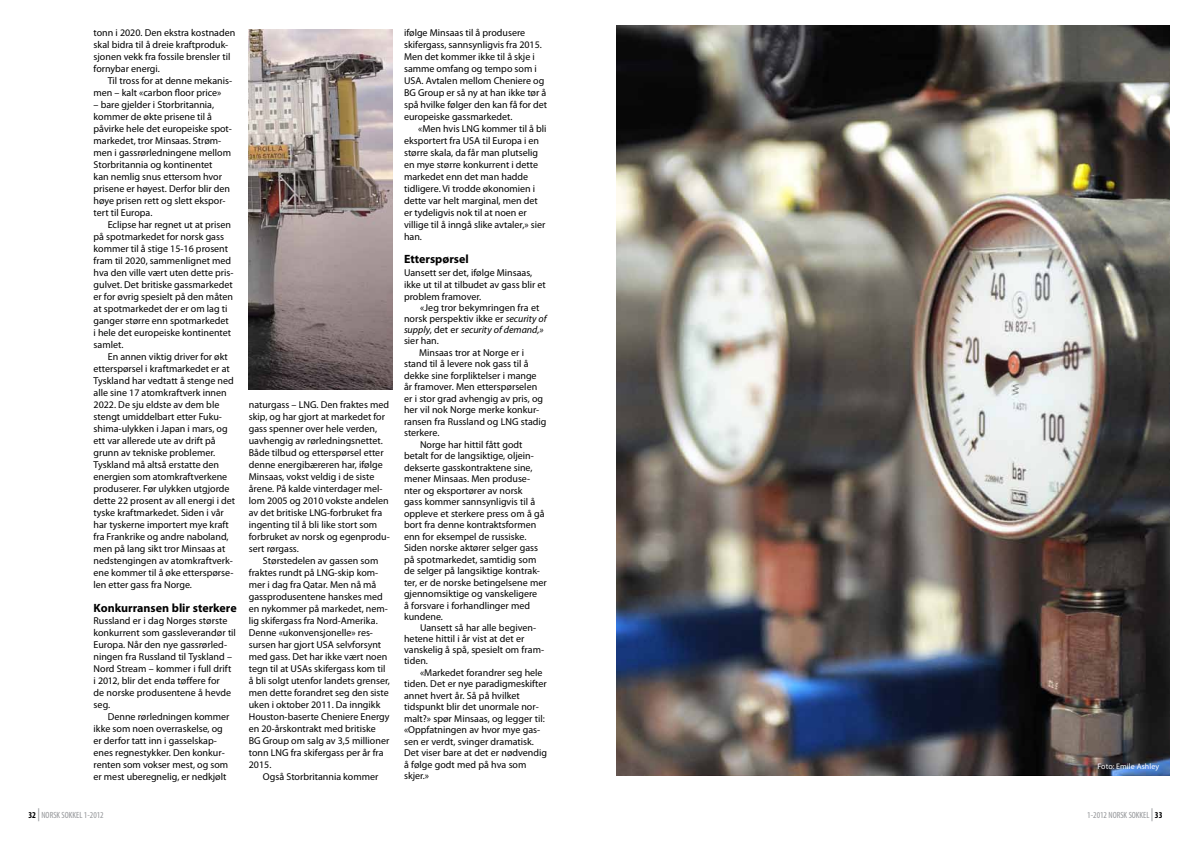
<style>
.page{position:relative;width:1191px;height:842px;background:#fff}
.page>*{position:absolute;margin:0;border:0;box-sizing:border-box;transform-origin:0 0}
.t1{font:700 12px "Myriad Pro";color:#000}
.t2{font:10px/12px "Myriad Pro";color:#000}
.t3{font:italic 10px "Myriad Pro";color:#000}
.t4{font:condensed 9px "Myriad Pro";color:#939598}
.t5{font:8px "Myriad Pro";letter-spacing:.005em;color:#fff}
.s1{font-style:italic}
.s2{font-style:normal}
.s3{font-weight:700;color:#000}
.s4{font-size:13px}
</style>
<div class="page">
<img style="left:617px;top:26px;width:552px;height:749px">
<img style="left:249px;top:30px;width:143px;height:360px">
<p class="t2" style="left:94px;top:27px;width:143px">tonn i 2020. Den ekstra kostnaden skal bidra til å dreie kraftproduk&shy;sjonen vekk fra fossile brensler til fornybar energi.</p>
<p class="t2" style="left:94px;top:75px;width:140px;text-indent:14px">Til tross for at denne mekanis&shy;men – kalt «carbon floor price»</p>
<p class="t2" style="left:94px;top:99px;width:140px">– bare gjelder i Storbritannia, kommer de økte prisene til å påvirke hele det europeiske spot&shy;markedet, tror Minsaas. Strøm&shy;men i gassrørledningene mellom<br>Storbritannia og kontinentet<br>kan nemlig snus ettersom hvor prisene er høyest. Derfor blir den høye prisen rett og slett ekspor&shy;tert til Europa.</p>
<p class="t2" style="left:94px;top:219px;width:142px;text-indent:14px">Eclipse har regnet ut at prisen på spotmarkedet for norsk gass kommer til å stige 15-16 prosent fram til 2020, sammenlignet med hva den ville vært uten dette pris&shy;gulvet. Det britiske gassmarkedet er for øvrig spesielt på den måten at spotmarkedet der er om lag ti ganger større enn spotmarkedet<br>i hele det europeiske kontinentet samlet.</p>
<p class="t2" style="left:94px;top:351px;width:143px;text-indent:14px">En annen viktig driver for økt etterspørsel i kraftmarkedet er at<br>Tyskland har vedtatt å stenge ned alle sine 17 atomkraftverk innen<br>2022. De sju eldste av dem ble stengt umiddelbart etter Fuku&shy;shima-ulykken i Japan i mars, og ett var allerede ute av drift på grunn av tekniske problemer.<br>Tyskland må altså erstatte den energien som atomkraftverkene produserer. Før ulykken utgjorde dette 22 prosent av all energi i det tyske kraftmarkedet. Siden i vår har tyskerne importert mye kraft fra Frankrike og andre naboland, men på lang sikt tror Minsaas at nedstengingen av atomkraftverk&shy;ene kommer til å øke etterspørse&shy;len etter gass fra Norge.</p>
<p class="t1" style="left:94px;top:601px;width:145px">Konkurransen blir sterkere</p>
<p class="t2" style="left:94px;top:615px;width:144px">Russland er i dag Norges største konkurrent som gassleverandør til<br>Europa. Når den nye gassrørled&shy;ningen fra Russland til Tyskland –<br>Nord Stream – kommer i full drift i 2012, blir det enda tøffere for<br>de norske produsentene å hevde seg.</p>
<p class="t2" style="left:94px;top:711px;width:137px;text-indent:14px">Denne rørledningen kommer ikke som noen overraskelse, og er derfor tatt inn i gasselskap&shy;enes regnestykker. Den konkur&shy;renten som vokser mest, og som er mest uberegnelig, er nedkjølt</p>
<p class="t2" style="left:249px;top:399px;width:142px">naturgass – LNG. Den fraktes med skip, og har gjort at markedet for gass spenner over hele verden, uavhengig av rørledningsnettet.<br>Både tilbud og etterspørsel etter denne energibæreren har, ifølge<br>Minsaas, vokst veldig i de siste årene. På kalde vinterdager mel&shy;lom 2005 og 2010 vokste andelen av det britiske LNG-forbruket fra ingenting til å bli like stort som forbruket av norsk og egenprodu&shy;sert rørgass.</p>
<p class="t2" style="left:249px;top:555px;width:143px;text-indent:14px">Størstedelen av gassen som fraktes rundt på LNG-skip kom&shy;mer i dag fra Qatar. Men nå må gassprodusentene hanskes med en nykommer på markedet, nem&shy;lig skifergass fra Nord-Amerika.<br>Denne «ukonvensjonelle» res&shy;sursen har gjort USA selvforsynt med gass. Det har ikke vært noen tegn til at USAs skifergass kom til å bli solgt utenfor landets grenser, men dette forandret seg den siste uken i oktober 2011. Da inngikk<br>Houston-baserte Cheniere Energy en 20-årskontrakt med britiske<br>BG Group om salg av 3,5 millioner tonn LNG fra skifergass per år fra<br>2015.</p>
<p class="t2" style="left:263px;top:771px;width:117px">Også Storbritannia kommer</p>
<p class="t2" style="left:404px;top:27px;width:145px">ifølge Minsaas til å produsere skifergass, sannsynligvis fra 2015.<br>Men det kommer ikke til å skje i samme omfang og tempo som i<br>USA. Avtalen mellom Cheniere og<br>BG Group er så ny at han ikke tør å spå hvilke følger den kan få for det europeiske gassmarkedet.</p>
<p class="t2" style="left:404px;top:123px;width:144px;text-indent:14px">«Men hvis LNG kommer til å bli eksportert fra USA til Europa i en større skala, da får man plutselig en mye større konkurrent i dette markedet enn det man hadde tidligere. Vi trodde økonomien i dette var helt marginal, men det er tydeligvis nok til at noen er villige til å inngå slike avtaler,» sier han.</p>
<p class="t1" style="left:404px;top:252px;width:66px">Etterspørsel</p>
<p class="t2" style="left:404px;top:267px;width:143px">Uansett ser det, ifølge Minsaas, ikke ut til at tilbudet av gass blir et problem framover.</p>
<p class="t2" style="left:420px;top:302px;width:121px">«Jeg tror bekymringen fra et</p>
<p class="t2" style="left:404px;top:313px;width:144px">norsk perspektiv ikke er <span class="s1">security of</span></p>
<p class="t3" style="left:404px;top:324px;width:141px">supply<span class="s2">, det er</span> security of demand,»</p>
<p class="t2" style="left:404px;top:335px;width:36px">sier han.</p>
<p class="t2" style="left:419px;top:346px;width:107px">Minsaas tror at Norge er i</p>
<p class="t2" style="left:404px;top:358px;width:126px">stand til å levere nok gass til å</p>
<p class="t2" style="left:404px;top:369px;width:134px">dekke sine forpliktelser i mange</p>
<p class="t2" style="left:404px;top:381px;width:135px">år framover. Men etterspørselen</p>
<p class="t2" style="left:404px;top:392px;width:141px">er i stor grad avhengig av pris, og</p>
<p class="t2" style="left:404px;top:404px;width:137px">her vil nok Norge merke konkur-</p>
<p class="t2" style="left:404px;top:415px;width:144px">ransen fra Russland og LNG stadig</p>
<p class="t2" style="left:404px;top:427px;width:37px">sterkere.</p>
<p class="t2" style="left:420px;top:438px;width:104px">Norge har hittil fått godt</p>
<p class="t2" style="left:404px;top:450px;width:131px">betalt for de langsiktige, oljein-</p>
<p class="t2" style="left:404px;top:461px;width:130px">dekserte gasskontraktene sine,</p>
<p class="t2" style="left:404px;top:473px;width:128px">mener Minsaas. Men produse-</p>
<p class="t2" style="left:404px;top:484px;width:120px">nter og eksportører av norsk</p>
<p class="t2" style="left:404px;top:496px;width:133px">gass kommer sannsynligvis til å</p>
<p class="t2" style="left:404px;top:507px;width:142px">oppleve et sterkere press om å gå</p>
<p class="t2" style="left:404px;top:519px;width:134px">bort fra denne kontraktsformen</p>
<p class="t2" style="left:404px;top:530px;width:124px">enn for eksempel de russiske.</p>
<p class="t2" style="left:404px;top:542px;width:135px">Siden norske aktører selger gass</p>
<p class="t2" style="left:404px;top:553px;width:134px">på spotmarkedet, samtidig som</p>
<p class="t2" style="left:404px;top:565px;width:137px">de selger på langsiktige kontrak-</p>
<p class="t2" style="left:404px;top:576px;width:144px">ter, er de norske betingelsene mer</p>
<p class="t2" style="left:404px;top:588px;width:135px">gjennomsiktige og vanskeligere</p>
<p class="t2" style="left:404px;top:599px;width:128px">å forsvare i forhandlinger med</p>
<p class="t2" style="left:404px;top:611px;width:40px">kundene.</p>
<p class="t2" style="left:420px;top:622px;width:118px">Uansett så har alle begiven-</p>
<p class="t2" style="left:404px;top:633px;width:122px">hetene hittil i år vist at det er</p>
<p class="t2" style="left:404px;top:644px;width:142px">vanskelig å spå, spesielt om fram-</p>
<p class="t2" style="left:404px;top:655px;width:25px">tiden.</p>
<p class="t2" style="left:420px;top:666px;width:124px">«Markedet forandrer seg hele</p>
<p class="t2" style="left:404px;top:678px;width:144px">tiden. Det er nye paradigmeskifter</p>
<p class="t2" style="left:404px;top:689px;width:117px">annet hvert år. Så på hvilket</p>
<p class="t2" style="left:404px;top:701px;width:136px">tidspunkt blir det unormale nor-</p>
<p class="t2" style="left:404px;top:712px;width:142px">malt?» spør Minsaas, og legger til:</p>
<p class="t2" style="left:404px;top:724px;width:138px">«Oppfatningen av hvor mye gas-</p>
<p class="t2" style="left:404px;top:735px;width:131px">sen er verdt, svinger dramatisk.</p>
<p class="t2" style="left:404px;top:747px;width:144px">Det viser bare at det er nødvendig</p>
<p class="t2" style="left:404px;top:758px;width:124px">å følge godt med på hva som</p>
<p class="t2" style="left:404px;top:770px;width:27px">skjer.»</p>
<p class="t5" style="left:1097px;top:762px;width:63px">Foto: Emile Ashley</p>
<p class="t4" style="left:28px;top:810px;width:77px"><span class="s3">32</span> <span class="s4">|</span> NORSK SOKKEL 1-2012</p>
<p class="t4" style="left:1087px;top:810px;width:77px">1-2012 NORSK SOKKEL <span class="s4">|</span> <span class="s3">33</span></p>
</div>
